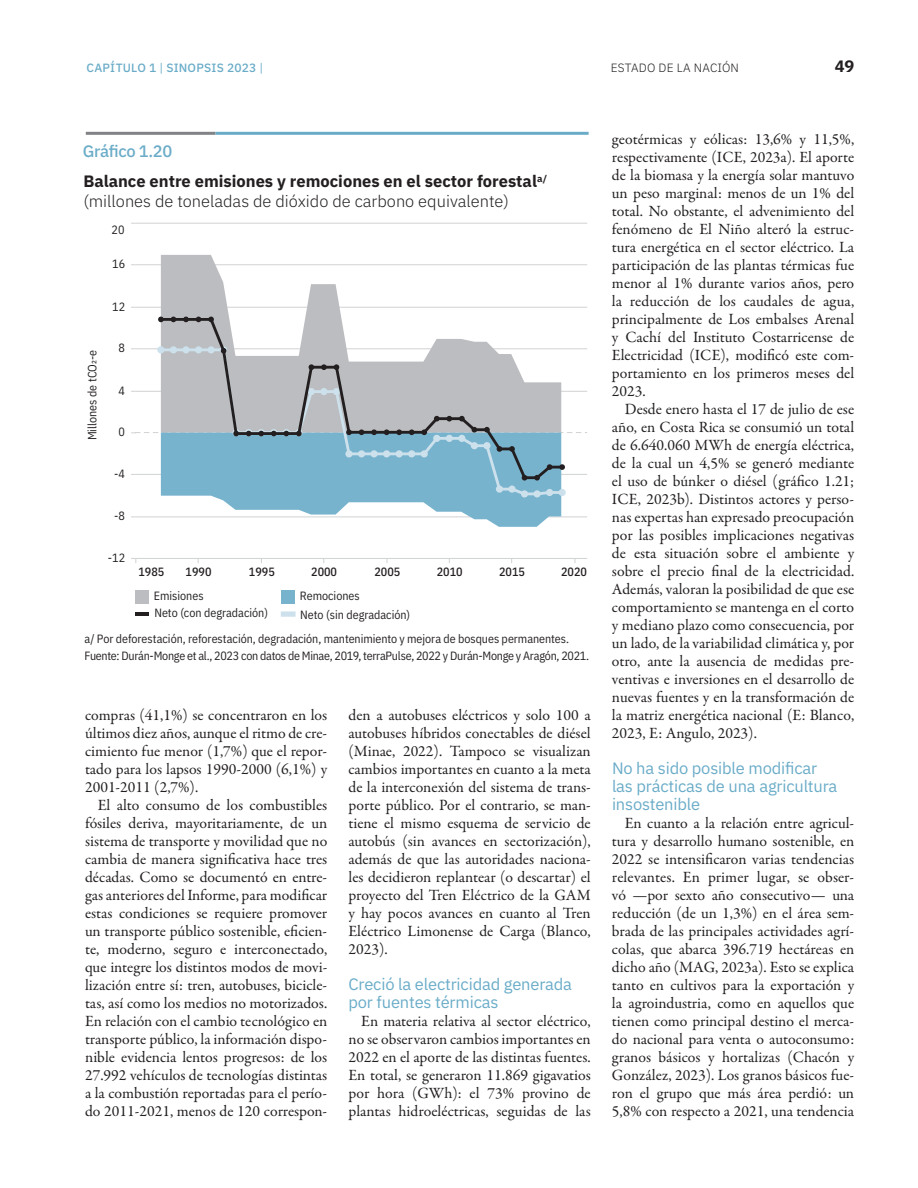
<style>
.page{position:relative;width:918px;height:1188px;background:#fff}
.page>*{position:absolute;margin:0;border:0;box-sizing:border-box;transform-origin:0 0}
.t1{font:16.5px/18px "IBM Plex Sans";letter-spacing:-.01em;color:#6aacc8}
.t2{font:700 16.5px/30.9px "IBM Plex Sans";color:#231f20}
.t3{font:300 16.5px "IBM Plex Sans";color:#231f20}
.t4{font:15.75px/18px "Garamond Premr Pro";color:#231f20;text-align:justify}
.t5{font:12px/16.5px "IBM Plex Sans Cond";color:#231f20}
.t6{font:500 12px "IBM Plex Sans Cond";color:#231f20}
.t7{font:500 12px "IBM Plex Sans";letter-spacing:.02em;color:#6aacc8}
.t8{font:300 12px "IBM Plex Sans";letter-spacing:.015em;color:#231f20}
.s1{font-weight:400}
.s2{font-weight:500;color:#6aacc8}
</style>
<div class="page">
<hr style="left:86px;top:132px;width:130px;height:3px;background:#808285">
<hr style="left:216px;top:132px;width:373px;height:3px;background:#6aacc8">
<hr style="left:136px;top:558px;width:451px;height:1px;background:#d1d2d4">
<hr style="left:136px;top:391px;width:451px;height:1px;background:#d1d2d4">
<hr style="left:136px;top:348px;width:451px;height:1px;background:#d1d2d4">
<hr style="left:136px;top:307px;width:451px;height:1px;background:#d1d2d4">
<hr style="left:136px;top:264px;width:451px;height:1px;background:#d1d2d4">
<hr style="left:136px;top:223px;width:451px;height:1px;background:#d1d2d4">
<svg style="left:161px;top:255px;width:400px;height:62px"></svg>
<div style="left:157px;top:346px;width:8px;height:7px;background:#d9e6ee;border:2px solid #cce1ec;border-radius:50%"></div>
<svg style="left:158px;top:317px;width:407px;height:99px"></svg>
<svg style="left:158px;top:317px;width:6px;height:5px"></svg>
<svg style="left:171px;top:317px;width:5px;height:5px"></svg>
<svg style="left:183px;top:317px;width:6px;height:5px"></svg>
<svg style="left:196px;top:317px;width:5px;height:5px"></svg>
<svg style="left:208px;top:317px;width:6px;height:5px"></svg>
<svg style="left:221px;top:348px;width:5px;height:6px"></svg>
<svg style="left:309px;top:364px;width:5px;height:6px"></svg>
<svg style="left:321px;top:364px;width:6px;height:6px"></svg>
<svg style="left:334px;top:364px;width:5px;height:6px"></svg>
<svg style="left:131px;top:416px;width:456px;height:111px"></svg>
<div style="left:136px;top:590px;width:13px;height:13px;background:#bcbdc0"></div>
<div style="left:282px;top:590px;width:13px;height:13px;background:#78b3ce"></div>
<hr style="left:136px;top:612px;width:13px;height:4px;background:#231f20">
<div style="left:281px;top:611px;width:15px;height:6px;border:2px solid #cce1ec"></div>
<p class="t7" style="left:87px;top:59px;width:178px">CAPÍTULO 1 <span class="s1">|</span> SINOPSIS 2023 <span class="s1">|</span></p>
<p class="t8" style="left:611px;top:59px;width:130px">ESTADO DE LA NACIÓN</p>
<p class="t2" style="left:835px;top:49px;width:21px">49</p>
<p class="t2" style="left:83px;top:134px;width:466px"><span class="s2">Gráfico 1.20<br></span>Balance entre emisiones y remociones en el sector forestal<sup>a/</sup></p>
<p class="t3" style="left:83px;top:189px;width:427px">(millones de toneladas de dióxido de carbono equivalente)</p>
<p class="t5" style="left:112px;top:221px;width:14px">20</p>
<p class="t5" style="left:112px;top:255px;width:14px">16</p>
<p class="t5" style="left:83px;top:440px;width:92px;rotate:-90deg">Millones de tCO₂-e</p>
<p class="t5" style="left:112px;top:297px;width:14px">12</p>
<p class="t5" style="left:119px;top:339px;width:8px">8</p>
<p class="t5" style="left:118px;top:381px;width:8px">4</p>
<p class="t5" style="left:119px;top:423px;width:8px">0</p>
<p class="t5" style="left:114px;top:464px;width:12px">-4</p>
<p class="t5" style="left:114px;top:507px;width:12px">-8</p>
<p class="t5" style="left:108px;top:548px;width:19px">-12</p>
<p class="t6" style="left:138px;top:562px;width:27px">1985</p>
<p class="t6" style="left:186px;top:562px;width:27px">1990</p>
<p class="t6" style="left:249px;top:562px;width:27px">1995</p>
<p class="t6" style="left:311px;top:562px;width:27px">2000</p>
<p class="t6" style="left:374px;top:562px;width:27px">2005</p>
<p class="t6" style="left:437px;top:562px;width:27px">2010</p>
<p class="t6" style="left:499px;top:562px;width:27px">2015</p>
<p class="t6" style="left:561px;top:562px;width:27px">2020</p>
<p class="t5" style="left:154px;top:587px;width:51px">Emisiones</p>
<p class="t5" style="left:300px;top:587px;width:61px">Remociones</p>
<p class="t5" style="left:154px;top:604px;width:115px">Neto (con degradación)</p>
<p class="t5" style="left:300px;top:605px;width:112px">Neto (sin degradación)</p>
<p class="t5" style="left:84px;top:630px;width:506px">a/ Por deforestación, reforestación, degradación, mantenimiento y mejora de bosques permanentes.<br>Fuente: Durán-Monge et al., 2023 con datos de Minae, 2019, terraPulse, 2022 y Durán-Monge y Aragón, 2021.</p>
<p class="t4" style="left:85px;top:706px;width:244px">compras (41,1%) se concentraron en los últimos diez años, aunque el ritmo de cre&shy;cimiento fue menor (1,7%) que el repor&shy;tado para los lapsos 1990-2000 (6,1%) y 2001-2011 (2,7%).</p>
<p class="t4" style="left:85px;top:796px;width:244px;text-indent:13px">El alto consumo de los combustibles fósiles deriva, mayoritariamente, de un sistema de transporte y movilidad que no cambia de manera significativa hace tres décadas. Como se documentó en entre&shy;gas anteriores del Informe, para modificar estas condiciones se requiere promover un transporte público sostenible, eficien&shy;te, moderno, seguro e interconectado, que integre los distintos modos de movi&shy;lización entre sí: tren, autobuses, bicicle&shy;tas, así como los medios no motorizados.<br>En relación con el cambio tecnológico en transporte público, la información dispo&shy;nible evidencia lentos progresos: de los 27.992 vehículos de tecnologías distintas a la combustión reportadas para el perío&shy;do 2011-2021, menos de 120 correspon-</p>
<p class="t4" style="left:349px;top:706px;width:244px">den a autobuses eléctricos y solo 100 a autobuses híbridos conectables de diésel (Minae, 2022). Tampoco se visualizan cambios importantes en cuanto a la meta de la interconexión del sistema de trans&shy;porte público. Por el contrario, se man&shy;tiene el mismo esquema de servicio de autobús (sin avances en sectorización), además de que las autoridades naciona&shy;les decidieron replantear (o descartar) el proyecto del Tren Eléctrico de la GAM y hay pocos avances en cuanto al Tren Eléctrico Limonense de Carga (Blanco, 2023).</p>
<p class="t1" style="left:349px;top:974px;width:225px">Creció la electricidad generada por fuentes térmicas</p>
<p class="t4" style="left:349px;top:1012px;width:244px;text-indent:13px">En materia relativa al sector eléctrico, no se observaron cambios importantes en 2022 en el aporte de las distintas fuentes.<br>En total, se generaron 11.869 gigavatios por hora (GWh): el 73% provino de plantas hidroeléctricas, seguidas de las</p>
<p class="t4" style="left:612px;top:130px;width:244px">geotérmicas y eólicas: 13,6% y 11,5%, respectivamente (ICE, 2023a). El aporte de la biomasa y la energía solar mantuvo un peso marginal: menos de un 1% del total. No obstante, el advenimiento del fenómeno de El Niño alteró la estruc&shy;tura energética en el sector eléctrico. La participación de las plantas térmicas fue menor al 1% durante varios años, pero la reducción de los caudales de agua, principalmente de Los embalses Arenal y Cachí del Instituto Costarricense de Electricidad (ICE), modificó este com&shy;portamiento en los primeros meses del 2023.</p>
<p class="t4" style="left:612px;top:400px;width:244px;text-indent:13px">Desde enero hasta el 17 de julio de ese año, en Costa Rica se consumió un total de 6.640.060 MWh de energía eléctrica, de la cual un 4,5% se generó mediante el uso de búnker o diésel (gráfico 1.21; ICE, 2023b). Distintos actores y perso&shy;nas expertas han expresado preocupación por las posibles implicaciones negativas de esta situación sobre el ambiente y sobre el precio final de la electricidad.<br>Además, valoran la posibilidad de que ese comportamiento se mantenga en el corto y mediano plazo como consecuencia, por un lado, de la variabilidad climática y, por otro, ante la ausencia de medidas pre&shy;ventivas e inversiones en el desarrollo de nuevas fuentes y en la transformación de la matriz energética nacional (E: Blanco, 2023, E: Angulo, 2023).</p>
<p class="t1" style="left:612px;top:758px;width:227px">No ha sido posible modificar las prácticas de una agricultura insostenible</p>
<p class="t4" style="left:612px;top:814px;width:244px;text-indent:13px">En cuanto a la relación entre agricul&shy;tura y desarrollo humano sostenible, en 2022 se intensificaron varias tendencias relevantes. En primer lugar, se obser&shy;vó —por sexto año consecutivo— una reducción (de un 1,3%) en el área sem&shy;brada de las principales actividades agrí&shy;colas, que abarca 396.719 hectáreas en dicho año (MAG, 2023a). Esto se explica tanto en cultivos para la exportación y la agroindustria, como en aquellos que tienen como principal destino el merca&shy;do nacional para venta o autoconsumo: granos básicos y hortalizas (Chacón y González, 2023). Los granos básicos fue&shy;ron el grupo que más área perdió: un 5,8% con respecto a 2021, una tendencia</p>
</div>
